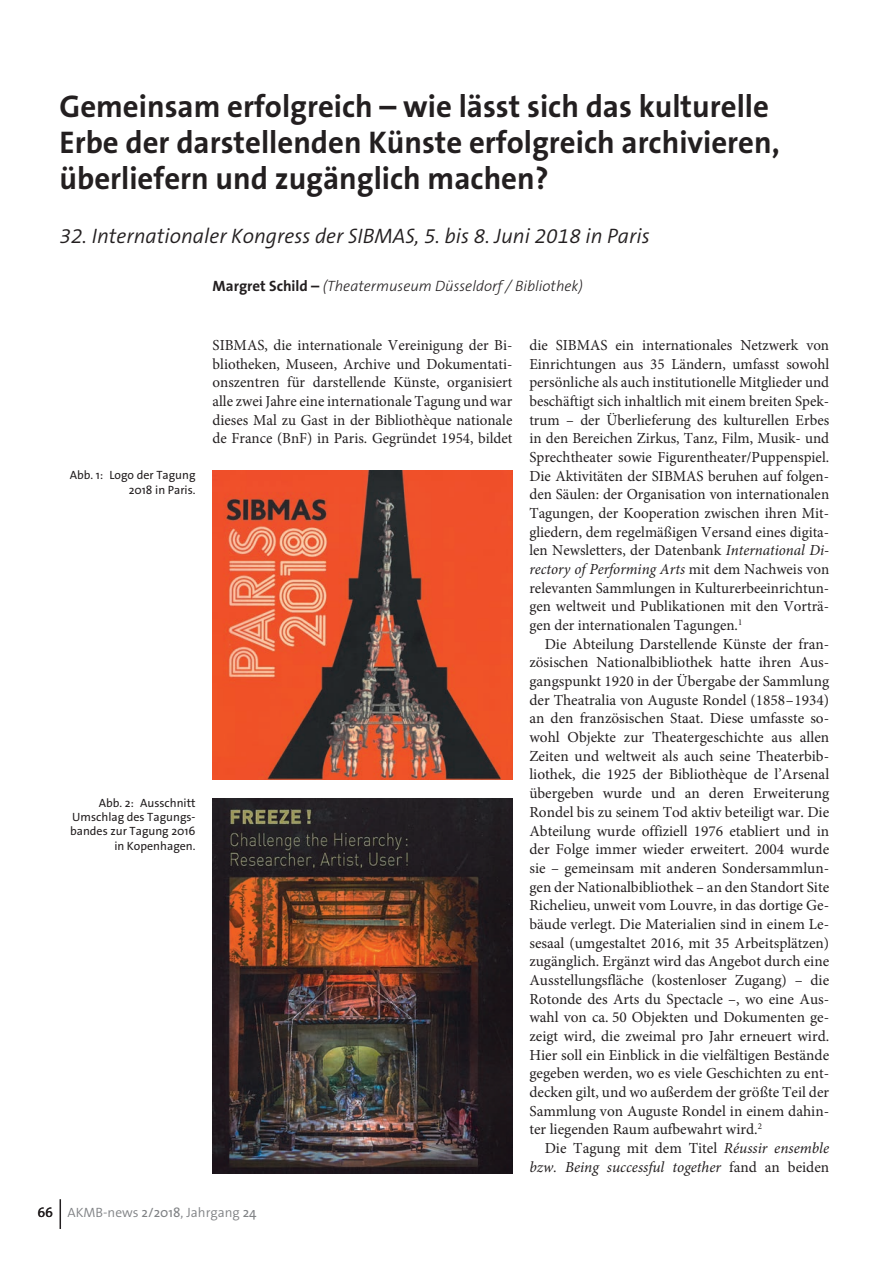
<style>
.page{position:relative;width:893px;height:1263px;background:#fff}
.page>*{position:absolute;margin:0;border:0;box-sizing:border-box;transform-origin:0 0}
.t1{font:700 31.5px/36px "The Sans B7";color:#231f20}
.t2{font:italic 300 21px "The Sans B4";color:#231f20}
.t3{font:15.3px/18.6px "Minion Pro";color:#231f20;text-align:justify}
.t4{font:italic 15.3px/18.8px "Minion Pro";color:#231f20;text-align:right}
.t5{font:italic 300 15px "The Sans B3";color:#231f20}
.t6{font:300 13.5px "The Sans B4";color:#808285}
.t7{font:12px/14.2px "The Sans B5 Plain";color:#231f20;text-align:right}
.s1{font-family:"The Sans B7";font-weight:700;font-style:normal}
.s2{font-family:"The Mix"}
.s3{font-style:italic}
.s4{font-style:normal}
.s5{font-family:"The Mix";font-weight:400;color:#231f20}
.s6{font-family:"The Mix";font-weight:400}
</style>
<div class="page">
<hr style="left:60px;top:1199px;width:1px;height:30px;background:#231f20">
<img style="left:213px;top:471px;width:299px;height:308px">
<img style="left:213px;top:798px;width:299px;height:376px">
<h1 class="t1" style="left:60px;top:89px;width:722px">Gemeinsam erfolgreich – wie lässt sich das kulturelle<br>Erbe der darstellenden Künste erfolgreich archivieren, überliefern und zugänglich machen?</h1>
<h2 class="t2" style="left:60px;top:225px;width:592px">32. Internationaler Kongress der SIBMAS, 5. bis 8. Juni 2018 in Paris</h2>
<p class="t5" style="left:213px;top:278px;width:372px"><span class="s1">Margret Schild –</span> (Theatermuseum Düsseldorf / Bibliothek)</p>
<p class="t7" style="left:70px;top:469px;width:127px">Abb. <span class="s2">1</span>: Logo der Tagung<br><span class="s2">2018</span> in Paris.</p>
<p class="t7" style="left:70px;top:796px;width:127px">Abb. <span class="s2">2</span>: Ausschnitt<br>Umschlag des Tagungs&shy;bandes zur Tagung <span class="s2">2016 </span>in Kopenhagen.</p>
<p class="t3" style="left:213px;top:336px;width:301px">SIBMAS, die internationale Vereinigung der Bi&shy;bliotheken, Museen, Archive und Dokumentati&shy;onszentren für darstellende Künste, organisiert alle zwei Jahre eine internationale Tagung und war dieses Mal zu Gast in der Bibliothèque nationale de France (BnF) in Paris. Gegründet 1954, bildet</p>
<p class="t3" style="left:529px;top:336px;width:301px">die SIBMAS ein internationales Netzwerk von Einrichtungen aus 35 Ländern, umfasst sowohl persönliche als auch institutionelle Mitglieder und beschäftigt sich inhaltlich mit einem breiten Spek&shy;trum – der Überlieferung des kulturellen Erbes in den Bereichen Zirkus, Tanz, Film, Musik- und Sprechtheater sowie Figurentheater/Puppenspiel.<br>Die Aktivitäten der SIBMAS beruhen auf folgen&shy;den Säulen: der Organisation von internationalen Tagungen, der Kooperation zwischen ihren Mit&shy;gliedern, dem regelmäßigen Versand eines digita&shy;len Newsletters, der Datenbank <span class="s3">International Di&shy;rectory of Performing Arts</span> mit dem Nachweis von relevanten Sammlungen in Kulturerbeeinrichtun&shy;gen weltweit und Publikationen mit den Vorträ&shy;gen der internationalen Tagungen.<sup>1</sup></p>
<p class="t3" style="left:529px;top:635px;width:301px;text-indent:15px">Die Abteilung Darstellende Künste der fran&shy;zösischen Nationalbibliothek hatte ihren Aus&shy;gangspunkt 1920 in der Übergabe der Sammlung der Theatralia von Auguste Rondel (1858–1934) an den französischen Staat. Diese umfasste so&shy;wohl Objekte zur Theatergeschichte aus allen Zeiten und weltweit als auch seine Theaterbib&shy;liothek, die 1925 der Bibliothèque de l’Arsenal übergeben wurde und an deren Erweiterung Rondel bis zu seinem Tod aktiv beteiligt war. Die Abteilung wurde offiziell 1976 etabliert und in der Folge immer wieder erweitert. 2004 wurde sie – gemeinsam mit anderen Sondersammlun&shy;gen der Nationalbibliothek – an den Standort Site Richelieu, unweit vom Louvre, in das dortige Ge&shy;bäude verlegt. Die Materialien sind in einem Le&shy;sesaal (umgestaltet 2016, mit 35 Arbeitsplätzen) zugänglich. Ergänzt wird das Angebot durch eine Ausstellungsfläche (kostenloser Zugang) – die Rotonde des Arts du Spectacle –, wo eine Aus&shy;wahl von ca. 50 Objekten und Dokumenten ge&shy;zeigt wird, die zweimal pro Jahr erneuert wird.<br>Hier soll ein Einblick in die vielfältigen Bestände gegeben werden, wo es viele Geschichten zu ent&shy;decken gilt, und wo außerdem der größte Teil der Sammlung von Auguste Rondel in einem dahin&shy;ter liegenden Raum aufbewahrt wird.<sup>2</sup></p>
<p class="t4" style="left:529px;top:1139px;width:301px"><span class="s4">Die Tagung mit dem Titel</span> Réussir ensemble bzw. Being successful together <span class="s4">fand an beiden</span></p>
<p class="t6" style="left:37px;top:1205px;width:221px"><span class="s5">66</span> AKMB-news <span class="s6">2/2018</span>, Jahrgang <span class="s6">24</span></p>
</div>
